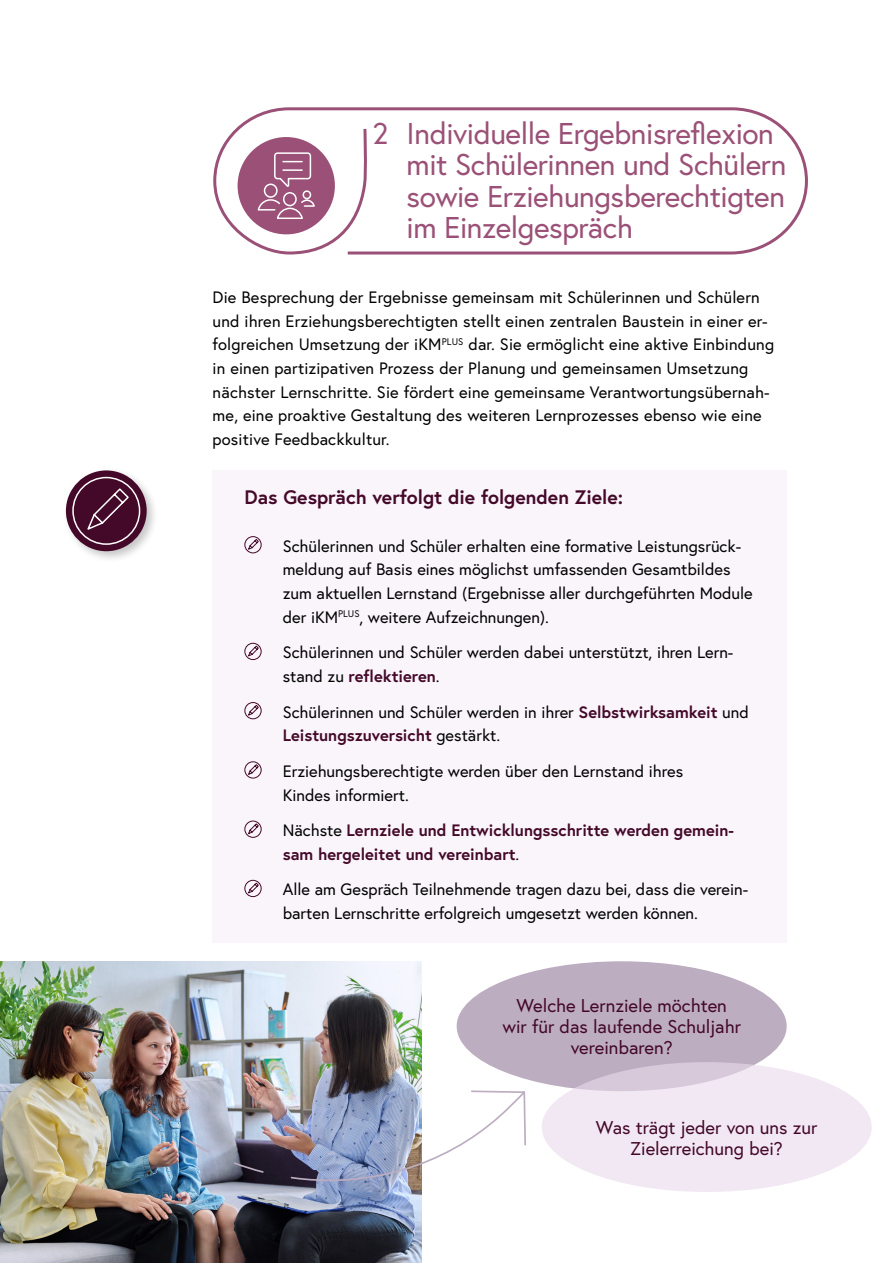
<style>
.page{position:relative;width:893px;height:1263px;background:#fff}
.page>*{position:absolute;margin:0;border:0;box-sizing:border-box;transform-origin:0 0}
._00-01-01-Title-Ebene1{font:30px/31.5px "Europa Austria";letter-spacing:-.015em;color:#9b5177}
._00_Standard{font:700 19.5px "Europa Austria";color:#440829}
.Beschriftung_Sprechblase{font:18.45px/20.7px "Europa Austria";color:#440829;text-align:center}
._00_Aufzaehlung_Ziel{font:16.5px/23.7px "Europa Austria";color:#000}
._00_Standard-2{font:16.5px/23.7px "Europa Austria";letter-spacing:.01em;color:#000}
._00_Aufzaehlung_Ziel-2{font:700 16.5px/23.7px "Europa Austria";color:#440829}
.s1{font-weight:700;color:#440829}
.s2{font-weight:400;color:#000}
</style>
<div class="page">
<img style="left:0;top:961px;width:421px;height:302px">
<svg style="left:213px;top:107px;width:595px;height:148px"></svg>
<div style="left:238px;top:137px;width:97px;height:97px;background:#9b5177;border-radius:50%"></div>
<svg style="left:257px;top:152px;width:58px;height:67px"></svg>
<div style="left:213px;top:470px;width:574px;height:473px;background:#f9f5fa"></div>
<svg style="left:244px;top:536px;width:18px;height:18px"></svg>
<svg style="left:244px;top:642px;width:18px;height:18px"></svg>
<svg style="left:244px;top:702px;width:18px;height:17px"></svg>
<svg style="left:244px;top:761px;width:18px;height:18px"></svg>
<svg style="left:244px;top:820px;width:18px;height:18px"></svg>
<svg style="left:244px;top:879px;width:18px;height:18px"></svg>
<div style="left:457px;top:961px;width:330px;height:130px;background:#bcadc0;border-radius:50%"></div>
<svg style="left:542px;top:1062px;width:330px;height:130px;background:#eee5f0"></svg>
<img style="left:146px;top:1089px;width:380px;height:97px">
<div style="left:62px;top:467px;width:97px;height:96px;background:#000;opacity:.23"></div>
<div style="left:66px;top:470px;width:81px;height:81px;background:#440829;border-radius:50%"></div>
<svg style="left:72px;top:476px;width:69px;height:70px"></svg>
<h1 class="_00-01-01-Title-Ebene1" style="left:407px;top:117px;width:381px;text-indent:-34px">2 Individuelle Ergebnisreflexion mit Schülerinnen und Schülern sowie Erziehungsberechtigten im Einzelgespräch</h1>
<p class="_00_Standard-2" style="left:213px;top:285px;width:563px">Die Besprechung der Ergebnisse gemeinsam mit Schülerinnen und Schülern und ihren Erziehungsberechtigten stellt einen zentralen Baustein in einer er&shy;folgreichen Umsetzung der iKM<sup>PLUS</sup> dar. Sie ermöglicht eine aktive Einbindung in einen partizipativen Prozess der Planung und gemeinsamen Umsetzung nächster Lernschritte. Sie fördert eine gemeinsame Verantwortungsübernah&shy;me, eine proaktive Gestaltung des weiteren Lernprozesses ebenso wie eine positive Feedbackkultur.</p>
<p class="_00_Standard" style="left:244px;top:484px;width:380px">Das Gespräch verfolgt die folgenden Ziele:</p>
<p class="_00_Aufzaehlung_Ziel" style="left:283px;top:534px;width:471px">Schülerinnen und Schüler erhalten eine formative Leistungsrück&shy;meldung auf Basis eines möglichst umfassenden Gesamtbildes zum aktuellen Lernstand (Ergebnisse aller durchgeführten Module der iKM<sup>PLUS</sup>, weitere Aufzeichnungen).</p>
<p class="_00_Aufzaehlung_Ziel" style="left:283px;top:640px;width:452px">Schülerinnen und Schüler werden dabei unterstützt, ihren Lern&shy;stand zu <span class="s1">reflektieren</span>.</p>
<p class="_00_Aufzaehlung_Ziel" style="left:283px;top:700px;width:468px">Schülerinnen und Schüler werden in ihrer <span class="s1">Selbstwirksamkeit</span> und<br><span class="s1">Leistungszuversicht</span> gestärkt.</p>
<p class="_00_Aufzaehlung_Ziel" style="left:283px;top:759px;width:402px">Erziehungsberechtigte werden über den Lernstand ihres<br>Kindes informiert.</p>
<p class="_00_Aufzaehlung_Ziel-2" style="left:283px;top:818px;width:453px"><span class="s2">Nächste</span> Lernziele und Entwicklungsschritte werden gemein&shy;sam hergeleitet und vereinbart<span class="s2">.</span></p>
<p class="_00_Aufzaehlung_Ziel" style="left:283px;top:877px;width:467px">Alle am Gespräch Teilnehmende tragen dazu bei, dass die verein&shy;barten Lernschritte erfolgreich umgesetzt werden können.</p>
<p class="Beschriftung_Sprechblase" style="left:502px;top:995px;width:240px">Welche Lernziele möchten wir für das laufende Schuljahr vereinbaren?</p>
<p class="Beschriftung_Sprechblase" style="left:596px;top:1117px;width:223px">Was trägt jeder von uns zur<br>Zielerreichung bei?</p>
</div>
